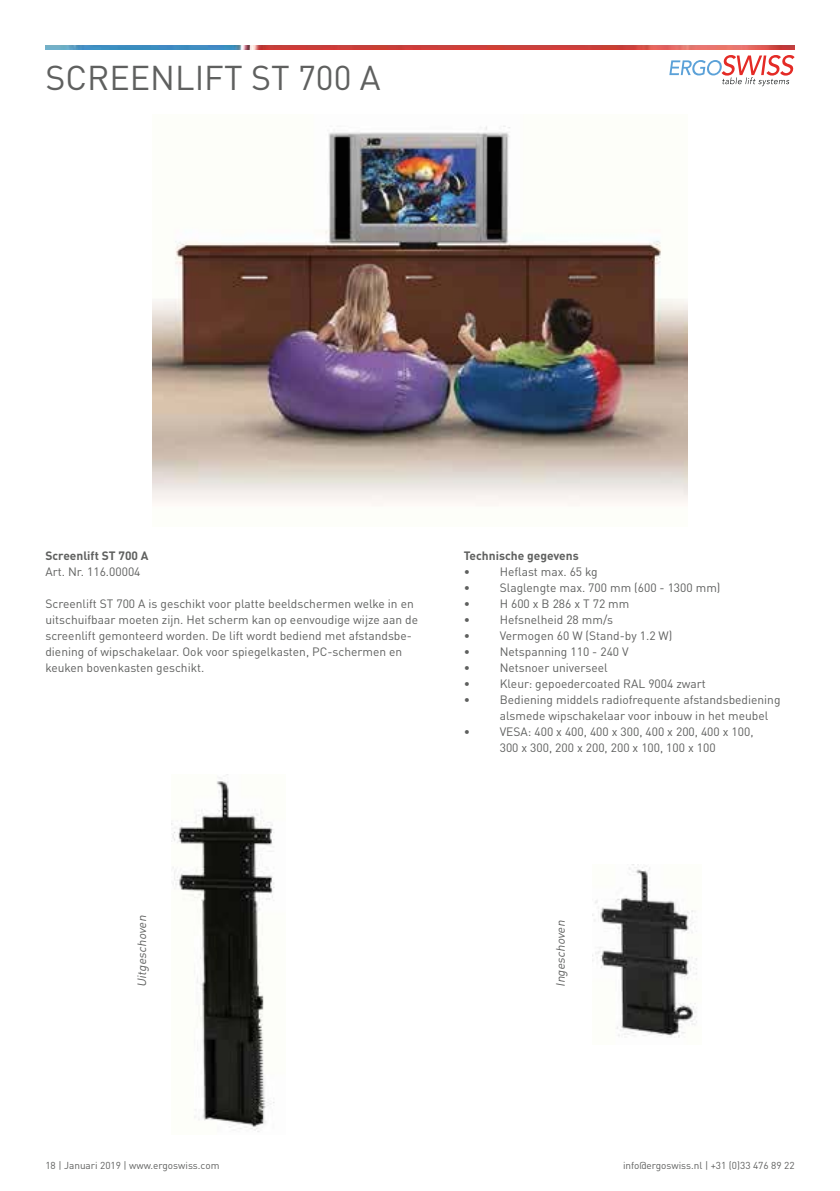
<style>
.page{position:relative;width:840px;height:1191px;background:#fff}
.page>*{position:absolute;margin:0;border:0;box-sizing:border-box;transform-origin:0 0}
.t1{font:34px "DIN Pro";color:#5f605f}
.t2{font:12px/16px "DIN Pro";color:#5f605f}
.t3{font:700 12px "DIN Pro";color:#5f605f}
.t4{font:italic 12px "DIN Pro";color:#5f605f}
.t5{font:10px "DIN Pro";color:#5f605f}
</style>
<div class="page">
<svg style="left:669px;top:55px;width:125px;height:31px"></svg>
<img style="left:45px;top:45px;width:749px;height:5px">
<img style="left:153px;top:126px;width:533px;height:380px">
<img style="left:592px;top:864px;width:105px;height:174px">
<img style="left:171px;top:774px;width:104px;height:358px">
<h1 class="t1" style="left:45px;top:66px;width:336px">SCREENLIFT ST 700 A</h1>
<p class="t3" style="left:45px;top:551px;width:105px">Screenlift ST 700 A</p>
<p class="t2" style="left:45px;top:565px;width:97px">Art. Nr. 116.00004</p>
<p class="t2" style="left:45px;top:597px;width:374px">Screenlift ST 700 A is geschikt voor platte beeldschermen welke in en uitschuifbaar moeten zijn. Het scherm kan op eenvoudige wijze aan de screenlift gemonteerd worden. De lift wordt bediend met afstandsbe&shy;diening of wipschakelaar. Ook voor spiegelkasten, PC-schermen en keuken bovenkasten geschikt.</p>
<p class="t3" style="left:463px;top:551px;width:116px">Technische gegevens</p>
<p class="t2" style="left:463px;top:565px;width:8px">•</p>
<p class="t2" style="left:499px;top:565px;width:99px">Heflast max. 65 kg</p>
<p class="t2" style="left:463px;top:581px;width:8px">•</p>
<p class="t2" style="left:499px;top:581px;width:222px">Slaglengte max. 700 mm (600 - 1300 mm)</p>
<p class="t2" style="left:463px;top:597px;width:8px">•</p>
<p class="t2" style="left:499px;top:597px;width:131px">H 600 x B 286 x T 72 mm</p>
<p class="t2" style="left:463px;top:613px;width:8px">•</p>
<p class="t2" style="left:499px;top:613px;width:115px">Hefsnelheid 28 mm/s</p>
<p class="t2" style="left:463px;top:629px;width:8px">•</p>
<p class="t2" style="left:499px;top:629px;width:174px">Vermogen 60 W (Stand-by 1.2 W)</p>
<p class="t2" style="left:463px;top:645px;width:8px">•</p>
<p class="t2" style="left:499px;top:645px;width:130px">Netspanning 110 - 240 V</p>
<p class="t2" style="left:463px;top:661px;width:8px">•</p>
<p class="t2" style="left:499px;top:661px;width:109px">Netsnoer universeel</p>
<p class="t2" style="left:463px;top:677px;width:8px">•</p>
<p class="t2" style="left:499px;top:677px;width:207px">Kleur: gepoedercoated RAL 9004 zwart</p>
<p class="t2" style="left:463px;top:693px;width:8px">•</p>
<p class="t2" style="left:499px;top:693px;width:282px">Bediening middels radiofrequente afstandsbediening alsmede wipschakelaar voor inbouw in het meubel</p>
<p class="t2" style="left:463px;top:725px;width:8px">•</p>
<p class="t2" style="left:499px;top:725px;width:255px">VESA: 400 x 400, 400 x 300, 400 x 200, 400 x 100,<br>300 x 300, 200 x 200, 200 x 100, 100 x 100</p>
<p class="t4" style="left:138px;top:986px;width:75px;rotate:-90deg">U itg eschoven</p>
<p class="t4" style="left:556px;top:986px;width:70px;rotate:-90deg">I ng eschoven</p>
<p class="t5" style="left:45px;top:1161px;width:175px">18 | Januari 2019 | www.ergoswiss.com</p>
<p class="t5" style="left:622px;top:1161px;width:173px">info@ergoswiss.nl | +31 (0)33 476 89 22</p>
</div>
